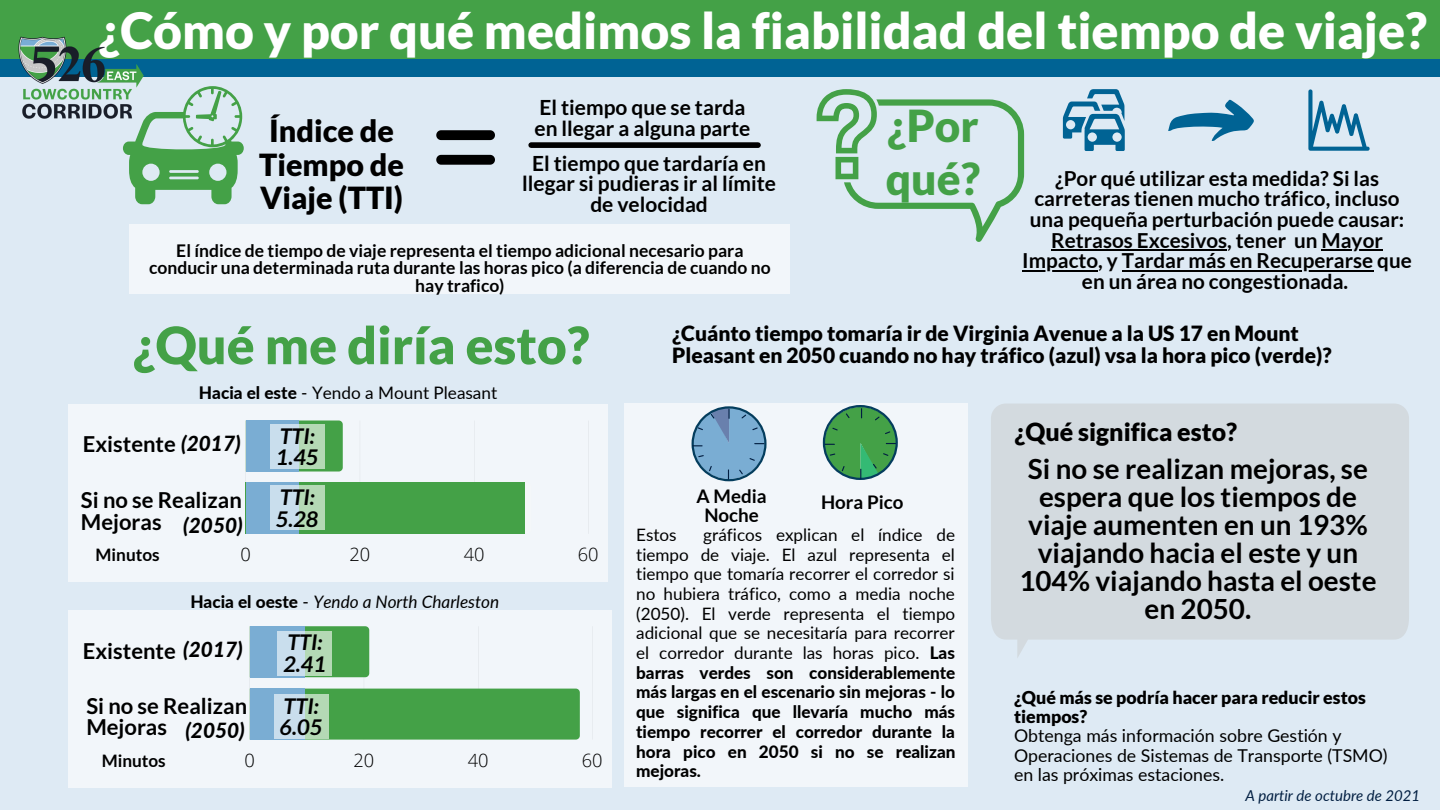
<style>
.page{position:relative;width:1440px;height:810px;background:#fff}
.page>*{position:absolute;margin:0;border:0;box-sizing:border-box;transform-origin:0 0}
.t1{font:900 51.62px "Lato";color:#44a147}
.t2{font:900 50px "Lato";color:#fff}
.t3{font:900 44.12px/52.5px "Lato";color:#44a147}
.t4{font:900 30.38px/33.1px "Lato";color:#000;text-align:center}
.t5{font:700 27.75px/28.1px "Lato";color:#000;text-align:center}
.t6{font:900 24.88px "Lato";color:#000}
.t7{font:700 22px/21.5px "Lato";color:#000}
.t8{font:italic 700 21.75px/21.5px "Lato";color:#000}
.t9{font:900 20.88px/22.6px "Lato";color:#000}
.t10{font:700 20.88px/20.6px "Lato";color:#000}
.t11{font:italic 800 20.88px "Lato";color:#000}
.t12{font:700 20.62px/20.6px "Lato";color:#000;text-align:center}
.t13{font:700 18.75px/18.8px "Lato";color:#000;text-align:center}
.t14{font:300 18.25px "Open Sans";color:#000}
.t15{font:17.75px/19.1px "Lato";color:#000}
.t16{font:900 17.75px/19.1px "Lato";color:#000}
.t17{font:700 17.5px/17.8px "Lato";color:#000;text-align:center}
.t18{font:italic 17.25px "Lato";color:#000}
.t19{font:17.25px "Lato";color:#000}
.t20{font:700 17.25px "Lato";color:#000}
.t21{font:17.12px/19.8px "Lato";color:#000;text-align:justify}
.t22{font:italic 15px "Lato";color:#011e41}
.s1{font-weight:800}
.s2{font-weight:800;font-style:italic;font-size:20.88px}
.s3{font-weight:800;font-style:normal}
.s4{font-style:normal}
</style>
<div class="page">
<div style="left:0;top:77px;width:1440px;height:733px;background:#deeaf4"></div>
<div style="left:624px;top:404px;width:343px;height:383px;background:#f2f6fa"></div>
<svg style="left:991px;top:404px;width:418px;height:254px;background:#d3dbe0"></svg>
<div style="left:0;top:0;width:1440px;height:68px;background:#44a147"></div>
<div style="left:0;top:60px;width:1440px;height:17px;background:#006394"></div>
<svg style="left:817px;top:89px;width:207px;height:153px"></svg>
<svg style="left:123px;top:86px;width:121px;height:118px"></svg>
<div style="left:531px;top:142px;width:227px;height:6px;background:#000"></div>
<svg style="left:436px;top:130px;width:59px;height:35px"></svg>
<svg style="left:1063px;top:89px;width:62px;height:62px"></svg>
<svg style="left:1168px;top:99px;width:86px;height:42px"></svg>
<svg style="left:1308px;top:89px;width:62px;height:62px"></svg>
<div style="left:68px;top:404px;width:540px;height:177px;background:#f2f6fa"></div>
<hr style="left:246px;top:421px;width:1px;height:113px;background:#000">
<hr style="left:360px;top:421px;width:1px;height:113px;background:#000">
<hr style="left:474px;top:421px;width:1px;height:113px;background:#000">
<hr style="left:588px;top:421px;width:1px;height:113px;background:#000">
<svg style="left:299px;top:421px;width:44px;height:51px"></svg>
<div style="left:246px;top:483px;width:279px;height:51px;background:#44a147"></div>
<div style="left:246px;top:421px;width:53px;height:51px;background:#7aadd3"></div>
<div style="left:246px;top:483px;width:53px;height:51px;background:#7aadd3"></div>
<div style="left:129px;top:224px;width:661px;height:70px;background:#f2f6fa"></div>
<div style="left:68px;top:610px;width:544px;height:177px;background:#f2f6fa"></div>
<hr style="left:250px;top:626px;width:1px;height:114px;background:#000">
<hr style="left:364px;top:626px;width:1px;height:114px;background:#000">
<hr style="left:478px;top:626px;width:1px;height:114px;background:#000">
<hr style="left:592px;top:626px;width:1px;height:114px;background:#000">
<div style="left:304px;top:626px;width:65px;height:51px;background:#44a147"></div>
<div style="left:304px;top:689px;width:276px;height:51px;background:#44a147"></div>
<div style="left:250px;top:626px;width:54px;height:51px;background:#7aadd3"></div>
<div style="left:250px;top:689px;width:54px;height:51px;background:#7aadd3"></div>
<img style="left:17px;top:36px;width:128px;height:90px">
<svg style="left:270px;top:485px;width:55px;height:45px;background:#bfdbd2"></svg>
<svg style="left:270px;top:424px;width:55px;height:45px;background:#bfdbd2"></svg>
<svg style="left:278px;top:631px;width:54px;height:45px;background:#bedbd1"></svg>
<svg style="left:274px;top:694px;width:54px;height:45px;background:#c0dbd5"></svg>
<svg style="left:692px;top:406px;width:75px;height:75px"></svg>
<svg style="left:823px;top:405px;width:75px;height:75px"></svg>
<hr style="left:1051px;top:250px;width:176px;height:1px;background:#000">
<hr style="left:1322px;top:250px;width:61px;height:1px;background:#000">
<hr style="left:1022px;top:270px;width:76px;height:2px;background:#000">
<hr style="left:1122px;top:270px;width:251px;height:2px;background:#000">
<p class="t2" style="left:98px;top:-1px;width:1331px">¿Cómo y por qué medimos la fiabilidad del tiempo de viaje?</p>
<p class="t10" style="left:534px;top:96px;width:217px;line-height:21.4px">El tiempo que se tarda en llegar a alguna parte</p>
<p class="t10" style="left:522px;top:152px;width:255px;text-align:center">El tiempo que tardaría en llegar si pudieras ir al límite de velocidad</p>
<p class="t4" style="left:259px;top:114px;width:146px">Índice de<br>Tiempo de<br>Viaje (TTI)</p>
<p class="t17" style="left:149px;top:241px;width:623px">El índice de tiempo de viaje representa el tiempo adicional necesario para conducir una determinada ruta durante las horas pico (a diferencia de cuando no hay trafico)</p>
<p class="t3" style="left:886px;top:99px;width:96px">¿Por qué?</p>
<p class="t12" style="left:1022px;top:167px;width:391px">¿Por qué utilizar esta medida? Si las carreteras tienen mucho tráfico, incluso una pequeña perturbación puede causar:<br>Retrasos Excesivos, tener un Mayor Impacto, y Tardar más en Recuperarse que en un área no congestionada.</p>
<p class="t1" style="left:133px;top:313px;width:458px">¿Qué me diría esto?</p>
<p class="t9" style="left:672px;top:321px;width:661px">¿Cuánto tiempo tomaría ir de Virginia Avenue a la US 17 en Mount<br>Pleasant en 2050 cuando no hay tráfico (azul) vsa la hora pico (verde)?</p>
<p class="t19" style="left:199px;top:382px;width:300px"><span class="s1">Hacia el este</span> - Yendo a Mount Pleasant</p>
<p class="t6" style="left:1015px;top:417px;width:224px">¿Qué significa esto?</p>
<p class="t8" style="left:280px;top:425px;width:36px">TTI:</p>
<p class="t8" style="left:276px;top:446px;width:44px">1.45</p>
<p class="t7" style="left:83px;top:432px;width:159px">Existente <span class="s2">(2017)</span></p>
<p class="t7" style="left:81px;top:489px;width:162px">Si no se Realizan<br>Mejoras</p>
<p class="t5" style="left:1019px;top:454px;width:359px">Si no se realizan mejoras, se espera que los tiempos de viaje aumenten en un 193% viajando hacia el este y un<br>104% viajando hasta el oeste en 2050.</p>
<p class="t13" style="left:697px;top:486px;width:71px">A Media<br>Noche</p>
<p class="t8" style="left:276px;top:486px;width:44px">TTI:<br>5.28</p>
<p class="t13" style="left:821px;top:493px;width:84px">Hora Pico</p>
<p class="t11" style="left:183px;top:512px;width:61px">(2050)</p>
<p class="t21" style="left:636px;top:524px;width:321px;text-indent:67px">gráficos explican el índice de tiempo de viaje. El azul representa el tiempo que tomaría recorrer el corredor si no hubiera tráfico, como a media noche (2050). El verde representa el tiempo adicional que se necesitaría para recorrer el corredor durante las horas pico. <span class="s1">Las barras verdes son considerablemente más largas en el escenario sin mejoras - lo que significa que llevaría mucho más tiempo recorrer el corredor durante la hora pico en 2050 si no se realizan mejoras.</span></p>
<p class="t21" style="left:636px;top:524px;width:42px">Estos</p>
<p class="t14" style="left:241px;top:541px;width:12px">0</p>
<p class="t14" style="left:350px;top:541px;width:22px">20</p>
<p class="t14" style="left:464px;top:541px;width:22px">40</p>
<p class="t14" style="left:578px;top:541px;width:22px">60</p>
<p class="t20" style="left:96px;top:544px;width:66px">Minutos</p>
<p class="t18" style="left:190px;top:591px;width:310px"><span class="s3">Hacia el oeste</span> <span class="s4">-</span> Yendo a North Charleston</p>
<p class="t8" style="left:283px;top:631px;width:44px">TTI:<br>2.41</p>
<p class="t8" style="left:280px;top:695px;width:44px">TTI:<br>6.05</p>
<p class="t11" style="left:183px;top:636px;width:61px">(2017)</p>
<p class="t7" style="left:83px;top:640px;width:95px">Existente</p>
<p class="t7" style="left:86px;top:695px;width:162px">Si no se Realizan<br>Mejoras</p>
<p class="t16" style="left:1014px;top:688px;width:353px">¿Qué más se podría hacer para reducir estos tiempos?</p>
<p class="t11" style="left:185px;top:718px;width:61px">(2050)</p>
<p class="t15" style="left:1014px;top:726px;width:375px">Obtenga más información sobre Gestión y<br>Operaciones de Sistemas de Transporte (TSMO) en las próximas estaciones.</p>
<p class="t14" style="left:245px;top:747px;width:12px">0</p>
<p class="t14" style="left:354px;top:747px;width:22px">20</p>
<p class="t14" style="left:468px;top:747px;width:22px">40</p>
<p class="t14" style="left:582px;top:747px;width:22px">60</p>
<p class="t20" style="left:102px;top:750px;width:66px">Minutos</p>
<p class="t22" style="left:1246px;top:786px;width:176px">A partir de octubre de 2021</p>
</div>
